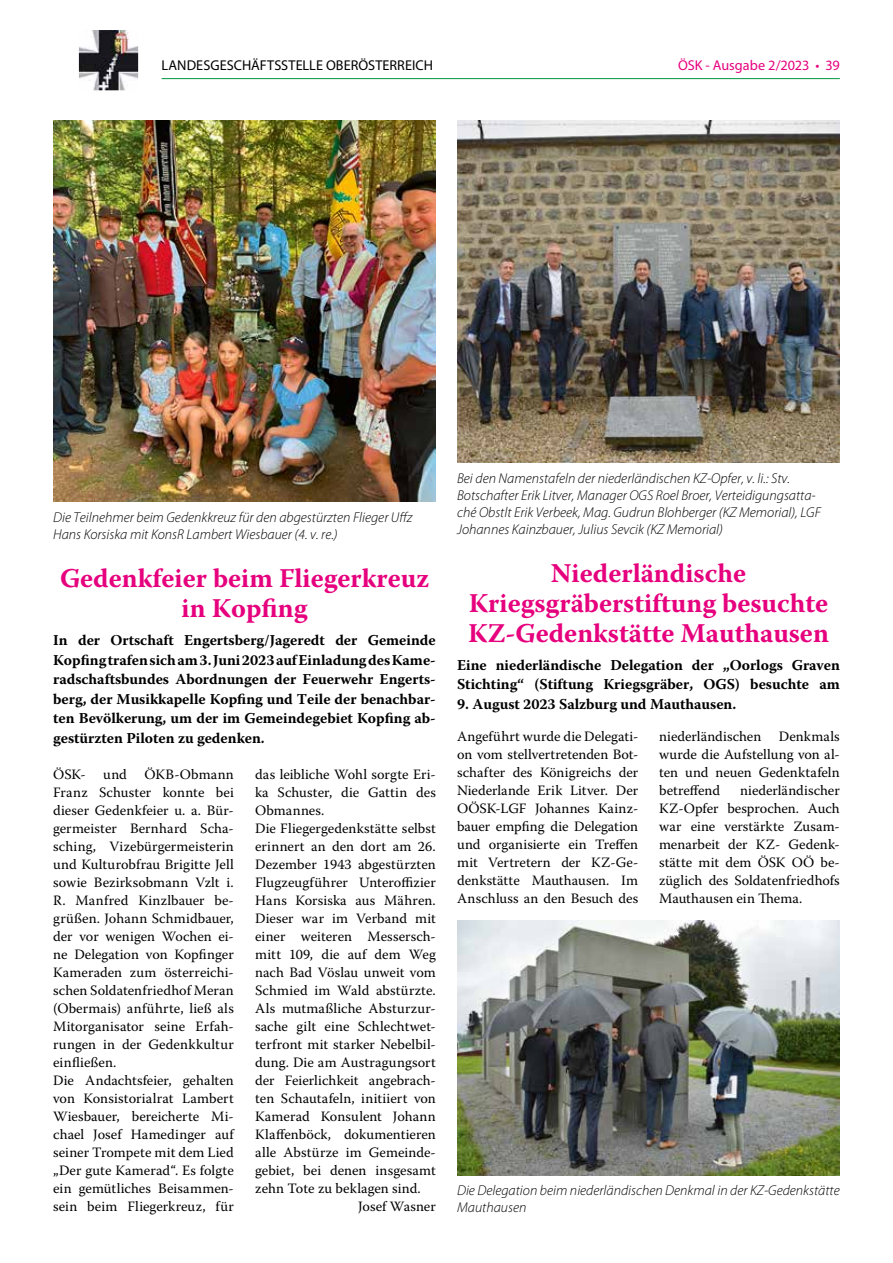
<style>
.page{position:relative;width:893px;height:1263px;background:#fff}
.page>*{position:absolute;margin:0;border:0;box-sizing:border-box;transform-origin:0 0}
.t1{font:700 27px/30px "Warnock Pro";color:#e6007d;text-align:center}
.t2{font:700 15px/19.5px "Warnock Pro";color:#000}
.t3{font:14.25px/18px "Warnock Pro";letter-spacing:.005em;color:#000;text-align:justify}
.t4{font:italic 300 14.25px/17.1px "Myriad Pro";color:#000}
.t5{font:14.25px "Myriad Pro";letter-spacing:.005em;color:#000}
.t6{font:14.25px "Myriad Pro";letter-spacing:-.005em;color:#e6007d}
</style>
<div class="page">
<hr style="left:162px;top:78px;width:678px;height:1px;background:#009641">
<img style="left:79px;top:31px;width:59px;height:59px">
<img style="left:457px;top:921px;width:383px;height:255px">
<img style="left:457px;top:121px;width:383px;height:341px">
<img style="left:53px;top:121px;width:383px;height:380px">
<p class="t5" style="left:162px;top:57px;width:273px">LANDESGESCHÄFTSSTELLE OBERÖSTERREICH</p>
<p class="t6" style="left:678px;top:57px;width:163px">ÖSK - Ausgabe 2/2023 • 39</p>
<p class="t4" style="left:53px;top:509px;width:361px">Die Teilnehmer beim Gedenkkreuz für den abgestürzten Flieger Uffz<br>Hans Korsiska mit KonsR Lambert Wiesbauer (4. v. re.)</p>
<h1 class="t1" style="left:60px;top:563px;width:370px">Gedenkfeier beim Fliegerkreuz in Kopfing</h1>
<p class="t2" style="left:53px;top:630px;width:384px;text-align:justify">In der Ortschaft Engertsberg/Jageredt der Gemeinde Kopfing trafen sich am 3. Juni 2023 auf Einladung des Kame&shy;radschaftsbundes Abordnungen der Feuerwehr Engerts&shy;berg, der Musikkapelle Kopfing und Teile der benachbar&shy;ten Bevölkerung, um der im Gemeindegebiet Kopfing ab&shy;gestürzten Piloten zu gedenken.</p>
<p class="t3" style="left:53px;top:765px;width:182px;text-align:left">ÖSK- und ÖKB-Obmann<br>Franz Schuster konnte bei dieser Gedenkfeier u. a. Bür&shy;germeister Bernhard Scha&shy;sching, Vizebürgermeisterin und Kulturobfrau Brigitte Jell sowie Bezirksobmann Vzlt i.<br>R. Manfred Kinzlbauer be&shy;grüßen. Johann Schmidbauer, der vor wenigen Wochen ei&shy;ne Delegation von Kopfinger<br>Kameraden zum österreichi&shy;schen Soldatenfriedhof Meran (Obermais) anführte, ließ als<br>Mitorganisator seine Erfah&shy;rungen in der Gedenkkultur einfließen.<br>Die Andachtsfeier, gehalten von Konsistorialrat Lambert<br>Wiesbauer, bereicherte Mi&shy;chael Josef Hamedinger auf seiner Trompete mit dem Lied „Der gute Kamerad“. Es folgte ein gemütliches Beisammen&shy;sein beim Fliegerkreuz, für</p>
<p class="t3" style="left:255px;top:765px;width:182px">das leibliche Wohl sorgte Eri-</p>
<p class="t3" style="left:255px;top:783px;width:182px">ka Schuster, die Gattin des</p>
<p class="t3" style="left:255px;top:801px;width:71px">Obmannes.</p>
<p class="t3" style="left:255px;top:819px;width:182px">Die Fliegergedenkstätte selbst</p>
<p class="t3" style="left:255px;top:837px;width:182px">erinnert an den dort am 26.</p>
<p class="t3" style="left:255px;top:855px;width:182px">Dezember 1943 abgestürzten</p>
<p class="t3" style="left:255px;top:873px;width:182px">Flugzeugführer Unteroffizier</p>
<p class="t3" style="left:255px;top:891px;width:182px">Hans Korsiska aus Mähren.</p>
<p class="t3" style="left:255px;top:909px;width:182px">Dieser war im Verband mit</p>
<p class="t3" style="left:255px;top:927px;width:182px">einer weiteren Messersch-</p>
<p class="t3" style="left:255px;top:945px;width:182px">mitt 109, die auf dem Weg</p>
<p class="t3" style="left:255px;top:963px;width:182px">nach Bad Vöslau unweit vom</p>
<p class="t3" style="left:255px;top:981px;width:182px">Schmied im Wald abstürzte.</p>
<p class="t3" style="left:255px;top:999px;width:182px">Als mutmaßliche Absturzur-</p>
<p class="t3" style="left:255px;top:1017px;width:182px">sache gilt eine Schlechtwet-</p>
<p class="t3" style="left:255px;top:1035px;width:182px">terfront mit starker Nebelbil-</p>
<p class="t3" style="left:255px;top:1053px;width:182px">dung. Die am Austragungsort</p>
<p class="t3" style="left:255px;top:1071px;width:182px">der Feierlichkeit angebrach-</p>
<p class="t3" style="left:255px;top:1089px;width:182px">ten Schautafeln, initiiert von</p>
<p class="t3" style="left:255px;top:1107px;width:182px">Kamerad Konsulent Johann</p>
<p class="t3" style="left:255px;top:1125px;width:182px">Klaffenböck, dokumentieren</p>
<p class="t3" style="left:255px;top:1143px;width:182px">alle Abstürze im Gemeinde-</p>
<p class="t3" style="left:255px;top:1161px;width:182px">gebiet, bei denen insgesamt</p>
<p class="t3" style="left:255px;top:1179px;width:167px">zehn Tote zu beklagen sind.</p>
<p class="t3" style="left:358px;top:1197px;width:79px">Josef Wasner</p>
<p class="t4" style="left:457px;top:470px;width:365px">Bei den Namenstafeln der niederländischen KZ-Opfer, v. li.: Stv.<br>Botschafter Erik Litver, Manager OGS Roel Broer, Verteidigungsatta&shy;ché Obstlt Erik Verbeek, Mag. Gudrun Blohberger (KZ Memorial), LGF Johannes Kainzbauer, Julius Sevcik (KZ Memorial)</p>
<h1 class="t1" style="left:468px;top:557px;width:362px">Niederländische<br>Kriegsgräberstiftung besuchte<br>KZ-Gedenkstätte Mauthausen</h1>
<p class="t2" style="left:457px;top:655px;width:384px">Eine niederländische Delegation der „Oorlogs Graven<br>Stichting“ (Stiftung Kriegsgräber, OGS) besuchte am</p>
<p class="t2" style="left:457px;top:694px;width:281px">9. August 2023 Salzburg und Mauthausen.</p>
<p class="t3" style="left:457px;top:727px;width:183px">Angeführt wurde die Delegati&shy;on vom stellvertretenden Bot&shy;schafter des Königreichs der Niederlande Erik Litver. Der OÖSK-LGF Johannes Kainz&shy;bauer empfing die Delegation und organisierte ein Treffen mit Vertretern der KZ-Ge&shy;denkstätte Mauthausen. Im Anschluss an den Besuch des</p>
<p class="t3" style="left:659px;top:726px;width:182px">niederländischen Denkmals wurde die Aufstellung von al&shy;ten und neuen Gedenktafeln betreffend</p>
<p class="t3" style="left:659px;top:780px;width:182px;text-indent:81px">niederländischer KZ-Opfer besprochen. Auch war eine verstärkte Zusam&shy;menarbeit der KZ- Gedenk&shy;stätte mit dem ÖSK OÖ be&shy;züglich des Soldatenfriedhofs Mauthausen ein Thema.</p>
<p class="t4" style="left:457px;top:1181px;width:384px">Die Delegation beim niederländischen Denkmal in der KZ-Gedenkstätte<br>Mauthausen</p>
</div>
